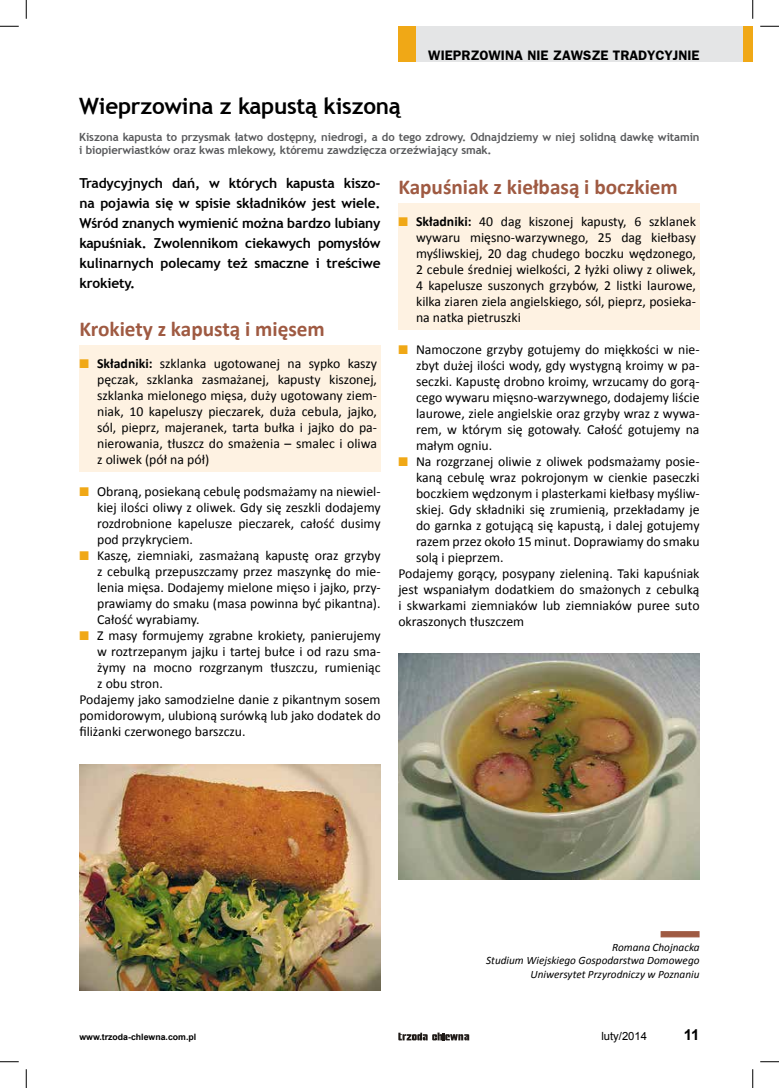
<style>
.page{position:relative;width:779px;height:1088px;background:#fff}
.page>*{position:absolute;margin:0;border:0;box-sizing:border-box;transform-origin:0 0}
.t1{font:700 22.5px "Trebuchet MS";letter-spacing:-.01em;color:#000}
.t2{font:700 21.25px "Calibri";color:#9f5a42}
.t3{font:700 15px "Arial";color:#000}
.t4{font:13.75px/16px "Calibri";color:#000;text-align:justify}
.t5{font:700 13.75px/20px "Trebuchet MS";letter-spacing:-.01em;color:#000;text-align:justify}
.t6{font:700 13.75px "Frankfurt Gothic";color:#000}
.t7{font:700 11.25px/13.5px "Trebuchet MS";letter-spacing:-.01em;color:#58595b}
.t8{font:italic 11.25px/13.5px "Calibri";color:#000;text-align:right}
.t9{font:11.25px "Arial";color:#000}
.t10{font:700 8.75px "Arial";color:#000}
.s1{font-weight:700}
</style>
<div class="page">
<div style="left:398px;top:26px;width:355px;height:36px;background:#f0a816"></div>
<div style="left:416px;top:26px;width:326px;height:36px;background:#e4e5e6"></div>
<svg style="left:398px;top:1032px;width:71px;height:8px"></svg>
<div style="left:79px;top:345px;width:302px;height:127px;background:#fef2e2"></div>
<div style="left:661px;top:930px;width:38px;height:7px;background:#9f5a42;border:1px solid #9f5a42"></div>
<img style="left:399px;top:653px;width:300px;height:226px">
<img style="left:79px;top:764px;width:302px;height:226px">
<div style="left:398px;top:203px;width:301px;height:127px;background:#fef2e2"></div>
<svg style="left:0;top:25px;width:19px;height:2px"></svg>
<svg style="left:760px;top:25px;width:19px;height:2px"></svg>
<svg style="left:0;top:1061px;width:19px;height:1px"></svg>
<svg style="left:760px;top:1061px;width:19px;height:1px"></svg>
<svg style="left:25px;top:0;width:2px;height:19px"></svg>
<svg style="left:25px;top:1069px;width:2px;height:18px"></svg>
<svg style="left:752px;top:0;width:1px;height:19px"></svg>
<svg style="left:752px;top:1069px;width:1px;height:18px"></svg>
<p class="t6" style="left:428px;top:47px;width:273px">WIEPRZOWINA NIE ZAWSZE TRADYCYJNIE</p>
<h1 class="t1" style="left:79px;top:92px;width:323px">Wieprzowina z kapustą kiszoną</h1>
<p class="t7" style="left:79px;top:130px;width:622px">Kiszona kapusta to przysmak łatwo dostępny, niedrogi, a do tego zdrowy. Odnajdziemy w niej solidną dawkę witamin i biopierwiastków oraz kwas mlekowy, któremu zawdzięcza orzeźwiający smak.</p>
<p class="t5" style="left:79px;top:173px;width:303px">Tradycyjnych dań, w których kapusta kiszo&shy;na pojawia się w spisie składników jest wiele.<br>Wśród znanych wymienić można bardzo lubiany kapuśniak. Zwolennikom ciekawych pomysłów kulinarnych polecamy też smaczne i treściwe krokiety.</p>
<h2 class="t2" style="left:398px;top:173px;width:281px">Kapuśniak z kiełbasą i boczkiem</h2>
<p class="t4" style="left:416px;top:213px;width:281px"><span class="s1">Składniki:</span> 40 dag kiszonej kapusty, 6 szklanek wywaru mięsno-warzywnego, 25 dag kiełbasy myśliwskiej, 20 dag chudego boczku wędzonego, 2 cebule średniej wielkości, 2 łyżki oliwy z oliwek, 4 kapelusze suszonych grzybów, 2 listki laurowe, kilka ziaren ziela angielskiego, sól, pieprz, posieka&shy;na natka pietruszki</p>
<p class="t4" style="left:416px;top:341px;width:285px">Namoczone grzyby gotujemy do miękkości w nie-</p>
<p class="t4" style="left:416px;top:357px;width:285px">zbyt dużej ilości wody, gdy wystygną kroimy w pa-</p>
<p class="t4" style="left:416px;top:373px;width:285px">seczki. Kapustę drobno kroimy, wrzucamy do gorą-</p>
<p class="t4" style="left:416px;top:389px;width:285px">cego wywaru mięsno-warzywnego, dodajemy liście</p>
<p class="t4" style="left:416px;top:405px;width:285px">laurowe, ziele angielskie oraz grzyby wraz z wywa-</p>
<p class="t4" style="left:416px;top:421px;width:285px">rem, w którym się gotowały. Całość gotujemy na</p>
<p class="t4" style="left:416px;top:437px;width:78px">małym ogniu.</p>
<p class="t4" style="left:416px;top:453px;width:285px">Na rozgrzanej oliwie z oliwek podsmażamy posie-</p>
<p class="t4" style="left:416px;top:469px;width:285px">kaną cebulę wraz pokrojonym w cienkie paseczki</p>
<p class="t4" style="left:416px;top:485px;width:285px">boczkiem wędzonym i plasterkami kiełbasy myśliw-</p>
<p class="t4" style="left:416px;top:501px;width:285px">skiej. Gdy składniki się zrumienią, przekładamy je</p>
<p class="t4" style="left:416px;top:517px;width:285px">do garnka z gotującą się kapustą, i dalej gotujemy</p>
<p class="t4" style="left:416px;top:533px;width:285px">razem przez około 15 minut. Doprawiamy do smaku</p>
<p class="t4" style="left:416px;top:549px;width:89px">solą i pieprzem.</p>
<p class="t4" style="left:398px;top:565px;width:303px">Podajemy gorący, posypany zieleniną. Taki kapuśniak</p>
<p class="t4" style="left:398px;top:581px;width:303px">jest wspaniałym dodatkiem do smażonych z cebulką</p>
<p class="t4" style="left:398px;top:597px;width:303px">i skwarkami ziemniaków lub ziemniaków puree suto</p>
<p class="t4" style="left:398px;top:613px;width:127px">okraszonych tłuszczem</p>
<h2 class="t2" style="left:79px;top:315px;width:247px">Krokiety z kapustą i mięsem</h2>
<p class="t4" style="left:97px;top:355px;width:281px"><span class="s1">Składniki:</span> szklanka ugotowanej na sypko kaszy pęczak, szklanka zasmażanej, kapusty kiszonej, szklanka mielonego mięsa, duży ugotowany ziem&shy;niak, 10 kapeluszy pieczarek, duża cebula, jajko, sól, pieprz, majeranek, tarta bułka i jajko do pa&shy;nierowania, tłuszcz do smażenia – smalec i oliwa z oliwek (pół na pół)</p>
<p class="t4" style="left:97px;top:483px;width:285px">Obraną, posiekaną cebulę podsmażamy na niewiel-</p>
<p class="t4" style="left:97px;top:499px;width:285px">kiej ilości oliwy z oliwek. Gdy się zeszkli dodajemy</p>
<p class="t4" style="left:97px;top:515px;width:285px">rozdrobnione kapelusze pieczarek, całość dusimy</p>
<p class="t4" style="left:97px;top:531px;width:97px">pod przykryciem.</p>
<p class="t4" style="left:97px;top:547px;width:285px">Kaszę, ziemniaki, zasmażaną kapustę oraz grzyby</p>
<p class="t4" style="left:97px;top:563px;width:285px">z cebulką przepuszczamy przez maszynkę do mie-</p>
<p class="t4" style="left:97px;top:579px;width:285px">lenia mięsa. Dodajemy mielone mięso i jajko, przy-</p>
<p class="t4" style="left:97px;top:595px;width:285px">prawiamy do smaku (masa powinna być pikantna).</p>
<p class="t4" style="left:97px;top:611px;width:104px">Całość wyrabiamy.</p>
<p class="t4" style="left:97px;top:627px;width:285px">Z masy formujemy zgrabne krokiety, panierujemy</p>
<p class="t4" style="left:97px;top:643px;width:285px">w roztrzepanym jajku i tartej bułce i od razu sma-</p>
<p class="t4" style="left:97px;top:659px;width:285px">żymy na mocno rozgrzanym tłuszczu, rumieniąc</p>
<p class="t4" style="left:97px;top:675px;width:67px">z obu stron.</p>
<p class="t4" style="left:79px;top:691px;width:303px">Podajemy jako samodzielne danie z pikantnym sosem</p>
<p class="t4" style="left:79px;top:707px;width:303px">pomidorowym, ulubioną surówką lub jako dodatek do</p>
<p class="t4" style="left:79px;top:723px;width:168px">filiżanki czerwonego barszczu.</p>
<p class="t8" style="left:486px;top:939px;width:215px">Romana Chojnacka<br>Studium Wiejskiego Gospodarstwa Domowego<br>Uniwersytet Przyrodniczy w Poznaniu</p>
<p class="t10" style="left:79px;top:1030px;width:118px">www.trzoda-chlewna.com.pl</p>
<p class="t9" style="left:601px;top:1028px;width:47px">luty/2014</p>
<p class="t3" style="left:684px;top:1024px;width:17px">11</p>
</div>
